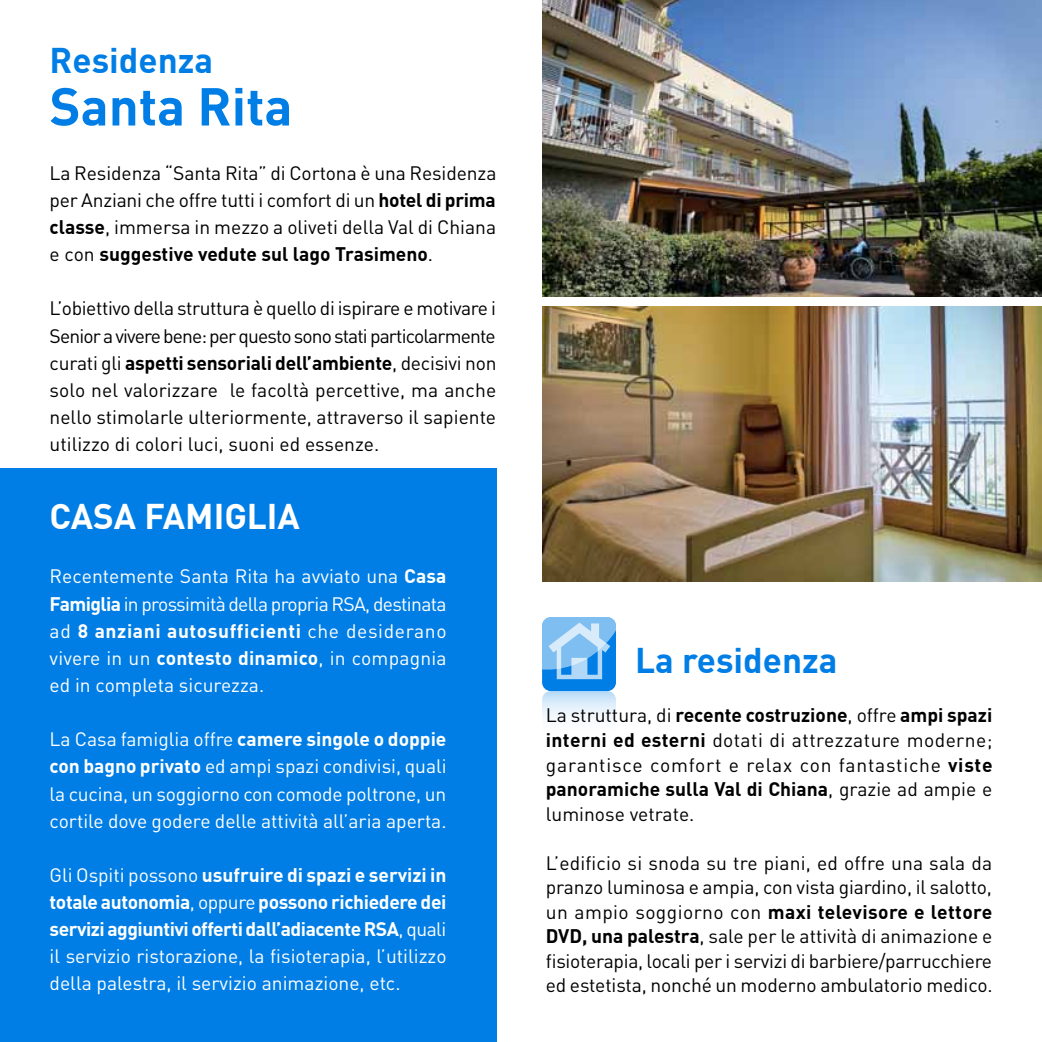
<style>
.page{position:relative;width:1042px;height:1042px;background:#fff}
.page>*{position:absolute;margin:0;border:0;box-sizing:border-box;transform-origin:0 0}
.t1{font:700 52.5px "DIN Pro";color:#007ee5}
.t2{font:700 35px "DIN Pro";color:#007ee5}
.t3{font:700 35px "DIN Pro";color:#fff}
.t4{font:19.25px/24.5px "DIN Pro";color:#000;text-align:justify}
.t5{font:19.25px/27.1px "DIN Pro";color:#fff;text-align:justify}
.s1{font-weight:700}
</style>
<div class="page">
<div style="left:542px;top:617px;width:74px;height:74px;background:#007ee5;border-radius:9px"></div>
<svg style="left:542px;top:691px;width:74px;height:74px"></svg>
<img style="left:542px;top:306px;width:500px;height:275px">
<svg style="left:542px;top:617px;width:74px;height:62px"></svg>
<img style="left:542px;top:0;width:500px;height:297px">
<div style="left:0;top:469px;width:496px;height:573px;background:#007ee5"></div>
<h2 class="t2" style="left:50px;top:37px;width:165px">Residenza</h2>
<h1 class="t1" style="left:50px;top:72px;width:244px">Santa Rita</h1>
<p class="t4" style="left:50px;top:158px;width:448px;line-height:27.1px">La Residenza “Santa Rita” di Cortona è una Residenza per Anziani che offre tutti i comfort di un <span class="s1">hotel di prima classe</span>, immersa in mezzo a oliveti della Val di Chiana e con <span class="s1">suggestive vedute sul lago Trasimeno</span>.</p>
<p class="t4" style="left:50px;top:294px;width:448px;line-height:27.1px">L’obiettivo della struttura è quello di ispirare e motivare i Senior a vivere bene: per questo sono stati particolarmente curati gli <span class="s1">aspetti sensoriali dell’ambiente</span>, decisivi non solo nel valorizzare le facoltà percettive, ma anche nello stimolarle ulteriormente, attraverso il sapiente utilizzo di colori luci, suoni ed essenze.</p>
<h2 class="t3" style="left:50px;top:493px;width:252px">CASA FAMIGLIA</h2>
<p class="t5" style="left:50px;top:562px;width:399px">Recentemente Santa Rita ha avviato una <span class="s1">Casa Famiglia</span> in prossimità della propria RSA, destinata ad <span class="s1">8 anziani autosufficienti</span> che desiderano vivere in un <span class="s1">contesto dinamico</span>, in compagnia ed in completa sicurezza.</p>
<p class="t5" style="left:50px;top:725px;width:399px">La Casa famiglia offre <span class="s1">camere singole o doppie con bagno privato</span> ed ampi spazi condivisi, quali la cucina, un soggiorno con comode poltrone, un cortile dove godere delle attività all’aria aperta.</p>
<p class="t5" style="left:50px;top:860px;width:398px">Gli Ospiti possono <span class="s1">usufruire di spazi e servizi in totale autonomia</span>, oppure <span class="s1">possono richiedere dei servizi aggiuntivi offerti dall’adiacente RSA</span>, quali il servizio ristorazione, la fisioterapia, l’utilizzo della palestra, il servizio animazione, etc.</p>
<h2 class="t2" style="left:635px;top:637px;width:204px">La residenza</h2>
<p class="t4" style="left:546px;top:702px;width:448px">La struttura, di <span class="s1">recente costruzione</span>, offre <span class="s1">ampi spazi interni ed esterni</span> dotati di attrezzature moderne; garantisce comfort e relax con fantastiche <span class="s1">viste panoramiche sulla Val di Chiana</span>, grazie ad ampie e luminose vetrate.</p>
<p class="t4" style="left:546px;top:849px;width:448px">L’edificio si snoda su tre piani, ed offre una sala da pranzo luminosa e ampia, con vista giardino, il salotto, un ampio soggiorno con <span class="s1">maxi televisore e lettore DVD, una palestra</span>, sale per le attività di animazione e fisioterapia, locali per i servizi di barbiere/parrucchiere ed estetista, nonché un moderno ambulatorio medico.</p>
</div>
